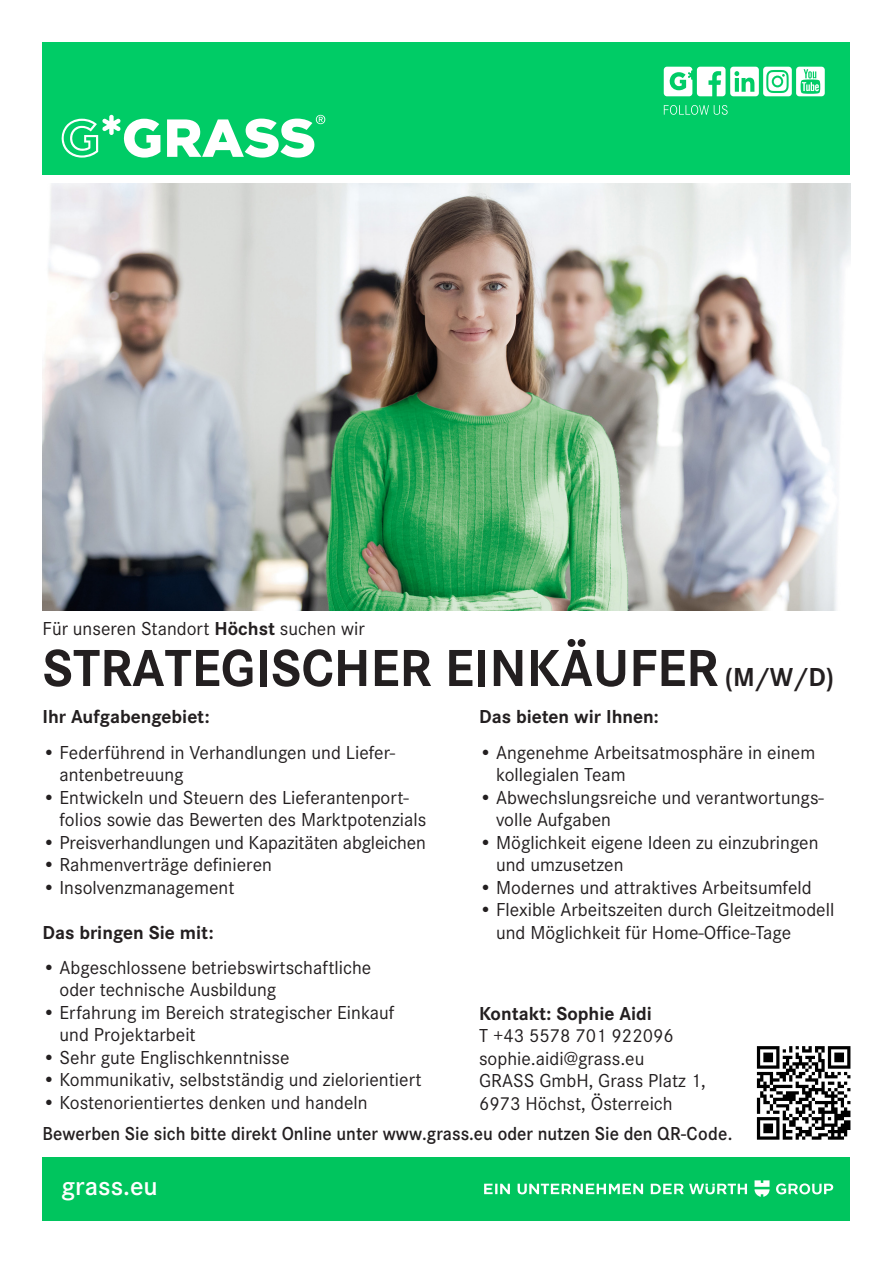
<style>
.page{position:relative;width:893px;height:1263px;background:#fff}
.page>*{position:absolute;margin:0;border:0;box-sizing:border-box;transform-origin:0 0}
.t1{font:700 54px "Corporate S";color:#231f20}
.t2{font:600 27px "Corporate S";color:#fff}
.t3{font:19.5px/22.5px "Corporate S";color:#231f20}
.t4{font:600 19.5px "Corporate S";color:#231f20;scale:.95 1}
.t5{font:700 19.5px "Corporate S";color:#231f20}
.s1{font-weight:700}
.s2{font-size:27px}
</style>
<div class="page">
<div style="left:43px;top:43px;width:807px;height:132px;background:#0c6"></div>
<div style="left:43px;top:1157px;width:807px;height:63px;background:#00c55e"></div>
<img style="left:43px;top:184px;width:807px;height:426px">
<svg style="left:754px;top:1180px;width:15px;height:17px"></svg>
<svg style="left:776px;top:1183px;width:57px;height:11px"></svg>
<svg style="left:484px;top:1184px;width:26px;height:10px"></svg>
<svg style="left:518px;top:1184px;width:125px;height:10px"></svg>
<svg style="left:651px;top:1184px;width:96px;height:10px"></svg>
<svg style="left:757px;top:1046px;width:93px;height:94px"></svg>
<svg style="left:62px;top:115px;width:98px;height:43px"></svg>
<svg style="left:167px;top:115px;width:158px;height:43px"></svg>
<svg style="left:664px;top:105px;width:64px;height:10px"></svg>
<svg style="left:664px;top:67px;width:161px;height:29px"></svg>
<p class="t3" style="left:43px;top:616px;width:324px">Für unseren Standort <span class="s1">Höchst</span> suchen wir</p>
<p class="t1" style="left:43px;top:625px;width:793px">STRATEGISCHER EINKÄUFER <span class="s2">(M/W/D)</span></p>
<p class="t5" style="left:43px;top:701px;width:169px">Ihr Aufgabengebiet:</p>
<p class="t3" style="left:43px;top:739px;width:354px">• Federführend in Verhandlungen und Liefer-</p>
<p class="t3" style="left:60px;top:762px;width:126px">antenbetreuung</p>
<p class="t3" style="left:43px;top:784px;width:368px">• Entwickeln und Steuern des Lieferantenport-</p>
<p class="t3" style="left:60px;top:807px;width:368px">folios sowie das Bewerten des Marktpotenzials</p>
<p class="t3" style="left:43px;top:829px;width:385px">• Preisverhandlungen und Kapazitäten abgleichen</p>
<p class="t3" style="left:43px;top:852px;width:231px">• Rahmenverträge definieren</p>
<p class="t3" style="left:43px;top:874px;width:193px">• Insolvenzmanagement</p>
<p class="t5" style="left:43px;top:917px;width:173px">Das bringen Sie mit:</p>
<p class="t3" style="left:43px;top:955px;width:330px">• Abgeschlossene betriebswirtschaftliche</p>
<p class="t3" style="left:60px;top:977px;width:218px">oder technische Ausbildung</p>
<p class="t3" style="left:43px;top:1000px;width:353px">• Erfahrung im Bereich strategischer Einkauf</p>
<p class="t3" style="left:60px;top:1022px;width:138px">und Projektarbeit</p>
<p class="t3" style="left:43px;top:1045px;width:248px">• Sehr gute Englischkenntnisse</p>
<p class="t3" style="left:43px;top:1067px;width:381px">• Kommunikativ, selbstständig und zielorientiert</p>
<p class="t3" style="left:43px;top:1090px;width:327px">• Kostenorientiertes denken und handeln</p>
<p class="t5" style="left:479px;top:701px;width:181px">Das bieten wir Ihnen:</p>
<p class="t3" style="left:496px;top:739px;width:321px;text-indent:-17px">• Angenehme Arbeitsatmosphäre in einem kollegialen Team</p>
<p class="t3" style="left:479px;top:784px;width:346px">• Abwechslungsreiche und verantwortungs-</p>
<p class="t3" style="left:496px;top:807px;width:116px">volle Aufgaben</p>
<p class="t3" style="left:496px;top:829px;width:324px;text-indent:-17px">• Möglichkeit eigene Ideen zu einzubringen und umzusetzen</p>
<p class="t3" style="left:479px;top:874px;width:334px">• Modernes und attraktives Arbeitsumfeld</p>
<p class="t3" style="left:496px;top:897px;width:340px;text-indent:-17px">• Flexible Arbeitszeiten durch Gleitzeitmodell und Möglichkeit für Home-Office-Tage</p>
<p class="t5" style="left:479px;top:998px;width:174px">Kontakt: Sophie Aidi</p>
<p class="t3" style="left:479px;top:1023px;width:196px">T +43 5578 701 922096</p>
<p class="t3" style="left:479px;top:1045px;width:167px">sophie.aidi@grass.eu</p>
<p class="t3" style="left:479px;top:1068px;width:228px">GRASS GmbH, Grass Platz 1,</p>
<p class="t3" style="left:479px;top:1090px;width:195px">6973 Höchst, Österreich</p>
<p class="t4" style="left:43px;top:1119px;width:728px">Bewerben Sie sich bitte direkt Online unter www.grass.eu oder nutzen Sie den QR-Code.</p>
<p class="t2" style="left:62px;top:1166px;width:98px">grass.eu</p>
</div>
